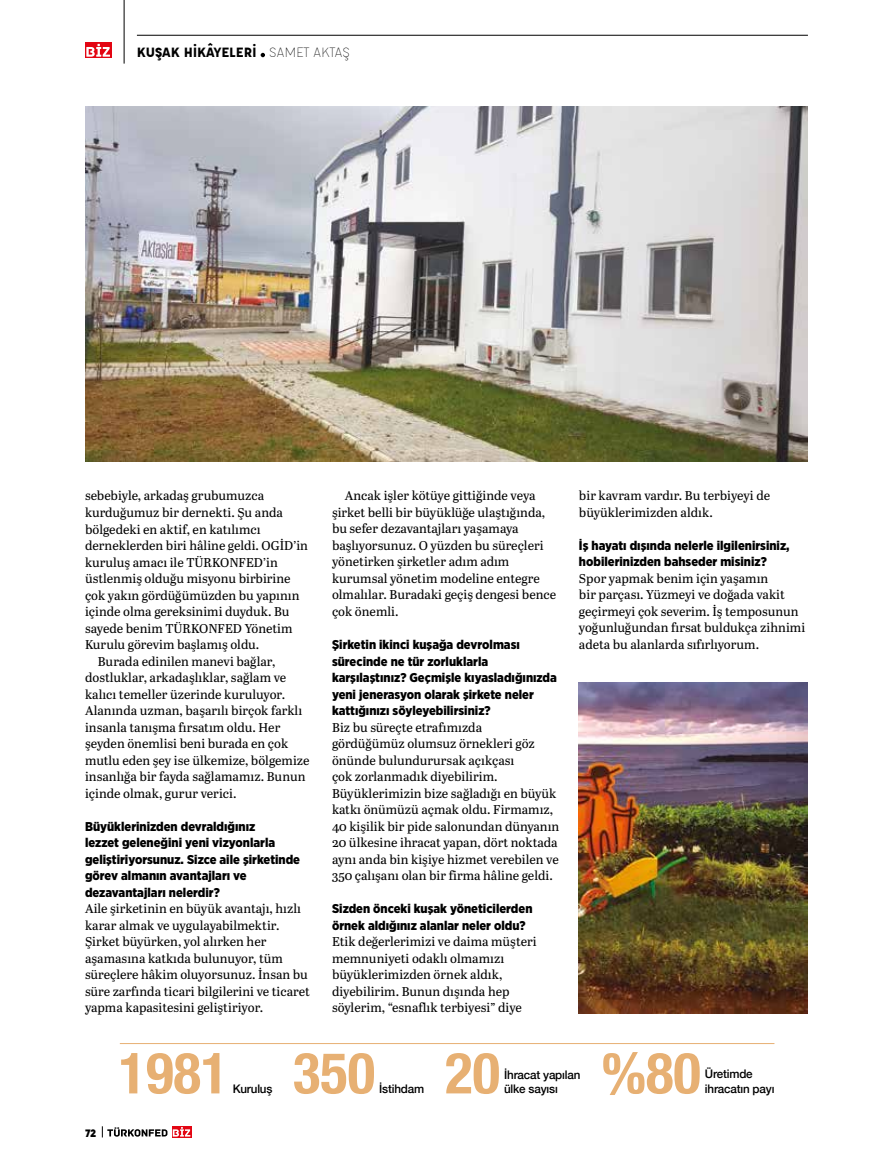
<style>
.page{position:relative;width:893px;height:1170px;background:#fff}
.page>*{position:absolute;margin:0;border:0;box-sizing:border-box;transform-origin:0 0}
.t1{font:700 condensed 57px "Helvetica Neue";color:#e7b073}
.t2{font:700 15px "Affogato";letter-spacing:-.02em;color:#000}
.t3{font:12.75px/16.5px "Abril Text";color:#000}
.t4{font:900 12.75px/16.5px "Gotham Narrow";color:#000}
.t5{font:900 12px "Affogato";color:#000}
.t6{font:500 11.85px/14.9px "Helvetica Neue";letter-spacing:-.015em;color:#000}
.s1{font-weight:300}
</style>
<div class="page">
<svg style="left:102px;top:1126px;width:88px;height:11px"></svg>
<div style="left:85px;top:43px;width:26px;height:15px;background:#e30613"></div>
<svg style="left:86px;top:44px;width:24px;height:13px"></svg>
<img style="left:85px;top:106px;width:723px;height:355px">
<svg style="left:261px;top:53px;width:4px;height:4px"></svg>
<hr style="left:137px;top:35px;width:671px;height:1px;background:#000">
<hr style="left:124px;top:0;width:1px;height:64px;background:#000">
<img style="left:579px;top:682px;width:229px;height:331px">
<hr style="left:120px;top:1043px;width:654px;height:1px;background:#e7b073">
<p class="t2" style="left:137px;top:43px;width:215px">KUŞAK HİKÂYELERİ <span class="s1">SAMET AKTAŞ</span></p>
<p class="t3" style="left:85px;top:487px;width:181px">sebebiyle, arkadaş grubumuzca</p>
<p class="t3" style="left:85px;top:503px;width:199px">kurduğumuz bir dernekti. Şu anda</p>
<p class="t3" style="left:85px;top:520px;width:177px">bölgedeki en aktif, en katılımcı</p>
<p class="t3" style="left:85px;top:536px;width:225px">derneklerden biri hâline geldi. OGİD’in</p>
<p class="t3" style="left:85px;top:553px;width:194px">kuruluş amacı ile TÜRKONFED’in</p>
<p class="t3" style="left:85px;top:569px;width:207px">üstlenmiş olduğu misyonu birbirine</p>
<p class="t3" style="left:85px;top:586px;width:216px">çok yakın gördüğümüzden bu yapının</p>
<p class="t3" style="left:85px;top:602px;width:206px">içinde olma gereksinimi duyduk. Bu</p>
<p class="t3" style="left:85px;top:619px;width:209px">sayede benim TÜRKONFED Yönetim</p>
<p class="t3" style="left:85px;top:635px;width:176px">Kurulu görevim başlamış oldu.</p>
<p class="t3" style="left:98px;top:652px;width:179px">Burada edinilen manevi bağlar,</p>
<p class="t3" style="left:85px;top:668px;width:203px">dostluklar, arkadaşlıklar, sağlam ve</p>
<p class="t3" style="left:85px;top:685px;width:202px">kalıcı temeller üzerinde kuruluyor.</p>
<p class="t3" style="left:85px;top:701px;width:219px">Alanında uzman, başarılı birçok farklı</p>
<p class="t3" style="left:85px;top:718px;width:197px">insanla tanışma fırsatım oldu. Her</p>
<p class="t3" style="left:85px;top:734px;width:205px">şeyden önemlisi beni burada en çok</p>
<p class="t3" style="left:85px;top:751px;width:226px">mutlu eden şey ise ülkemize, bölgemize</p>
<p class="t3" style="left:85px;top:767px;width:222px">insanlığa bir fayda sağlamamız. Bunun</p>
<p class="t3" style="left:85px;top:784px;width:153px">içinde olmak, gurur verici.</p>
<p class="t4" style="left:85px;top:817px;width:217px">Büyüklerinizden devraldığınız<br>lezzet geleneğini yeni vizyonlarla geliştiriyorsunuz. Sizce aile şirketinde görev almanın avantajları ve dezavantajları nelerdir?</p>
<p class="t3" style="left:85px;top:899px;width:226px">Aile şirketinin en büyük avantajı, hızlı karar almak ve uygulayabilmektir.<br>Şirket büyürken, yol alırken her aşamasına katkıda bulunuyor, tüm süreçlere hâkim oluyorsunuz. İnsan bu süre zarfında ticari bilgilerini ve ticaret yapma kapasitesini geliştiriyor.</p>
<p class="t3" style="left:332px;top:487px;width:226px;text-indent:13px">Ancak işler kötüye gittiğinde veya şirket belli bir büyüklüğe ulaştığında, bu sefer dezavantajları yaşamaya başlıyorsunuz. O yüzden bu süreçleri yönetirken şirketler adım adım kurumsal yönetim modeline entegre olmalılar. Buradaki geçiş dengesi bence çok önemli.</p>
<p class="t4" style="left:332px;top:636px;width:226px">Şirketin ikinci kuşağa devrolması sürecinde ne tür zorluklarla karşılaştınız? Geçmişle kıyasladığınızda yeni jenerasyon olarak şirkete neler kattığınızı söyleyebilirsiniz?</p>
<p class="t3" style="left:332px;top:718px;width:229px">Biz bu süreçte etrafımızda<br>gördüğümüz olumsuz örnekleri göz önünde bulundurursak açıkçası<br>çok zorlanmadık diyebilirim.<br>Büyüklerimizin bize sağladığı en büyük katkı önümüzü açmak oldu. Firmamız, 40 kişilik bir pide salonundan dünyanın 20 ülkesine ihracat yapan, dört noktada aynı anda bin kişiye hizmet verebilen ve 350 çalışanı olan bir firma hâline geldi.</p>
<p class="t4" style="left:332px;top:900px;width:202px">Sizden önceki kuşak yöneticilerden örnek aldığınız alanlar neler oldu?</p>
<p class="t3" style="left:332px;top:932px;width:206px">Etik değerlerimizi ve daima müşteri memnuniyeti odaklı olmamızı büyüklerimizden örnek aldık, diyebilirim. Bunun dışında hep söylerim, “esnaflık terbiyesi” diye</p>
<p class="t3" style="left:579px;top:487px;width:193px">bir kavram vardır. Bu terbiyeyi de büyüklerimizden aldık.</p>
<p class="t4" style="left:579px;top:537px;width:212px">İş hayatı dışında nelerle ilgilenirsiniz, hobilerinizden bahseder misiniz?</p>
<p class="t3" style="left:579px;top:569px;width:228px">Spor yapmak benim için yaşamın<br>bir parçası. Yüzmeyi ve doğada vakit geçirmeyi çok severim. İş temposunun yoğunluğundan fırsat buldukça zihnimi adeta bu alanlarda sıfırlıyorum.</p>
<p class="t5" style="left:85px;top:1125px;width:13px">72</p>
<h1 class="t1" style="left:119px;top:1025px;width:111px">1981</h1>
<p class="t6" style="left:233px;top:1081px;width:41px">Kuruluş</p>
<h1 class="t1" style="left:293px;top:1025px;width:84px">350</h1>
<p class="t6" style="left:379px;top:1081px;width:46px">İstihdam</p>
<h1 class="t1" style="left:445px;top:1025px;width:56px">20</h1>
<p class="t6" style="left:504px;top:1066px;width:78px">İhracat yapılan ülke sayısı</p>
<h1 class="t1" style="left:602px;top:1025px;width:101px">%80</h1>
<p class="t6" style="left:705px;top:1066px;width:49px">Üretimde</p>
<p class="t6" style="left:705px;top:1080px;width:71px">ihracatın payı</p>
</div>
